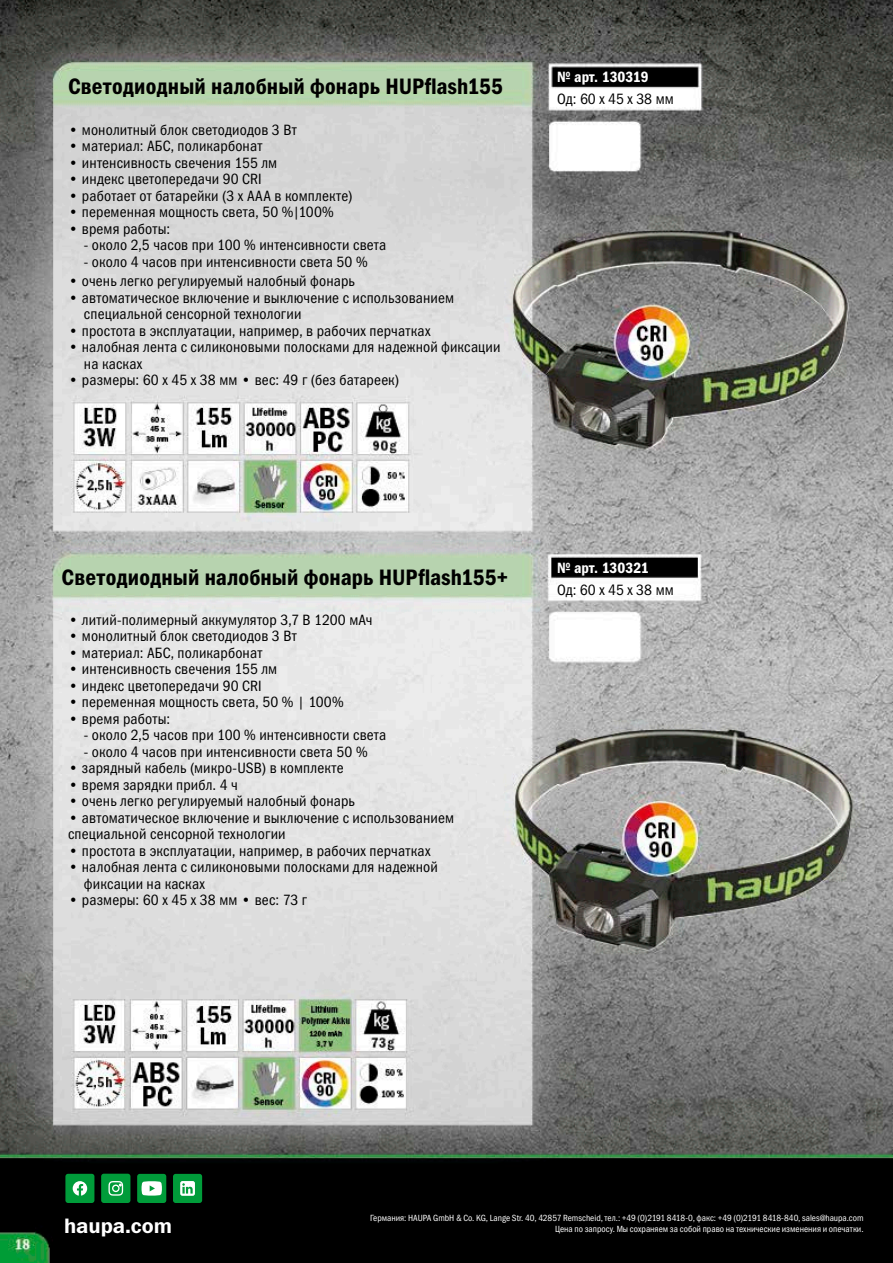
<style>
.page{position:relative;width:893px;height:1263px;background:#fff}
.page>*{position:absolute;margin:0;border:0;box-sizing:border-box;transform-origin:0 0}
.t1{font:22.5px "Franklin Gothic Demi Cond ITC";letter-spacing:.005em;color:#000}
.t2{font:21px "Franklin Gothic Demi ITC";color:#fff}
.t3{font:15px/16.5px "Franklin Gothic Book Cond ITC";letter-spacing:.01em;color:#000}
.t4{font:15px "Franklin Gothic Demi Cond ITC";color:#fff}
.t5{font:9px/10.9px "Franklin Gothic Book Cond ITC";color:#fff;text-align:right}
</style>
<div class="page">
<img style="left:0;top:0;width:893px;height:1263px">
<div style="left:65px;top:1174px;width:29px;height:29px;background:#009c3a;border-radius:3px"></div>
<svg style="left:73px;top:1181px;width:14px;height:14px"></svg>
<div style="left:101px;top:1174px;width:29px;height:29px;background:#009c3a;border-radius:3px"></div>
<svg style="left:108px;top:1181px;width:15px;height:15px"></svg>
<div style="left:137px;top:1174px;width:29px;height:29px;background:#009c3a;border-radius:3px"></div>
<svg style="left:142px;top:1181px;width:20px;height:14px"></svg>
<div style="left:173px;top:1174px;width:29px;height:29px;background:#009c3a;border-radius:3px"></div>
<svg style="left:180px;top:1181px;width:15px;height:15px"></svg>
<h1 class="t1" style="left:68px;top:73px;width:436px">Светодиодный налобный фонарь HUPflash155</h1>
<p class="t4" style="left:557px;top:68px;width:93px">№ арт. 130319</p>
<p class="t3" style="left:557px;top:90px;width:118px">Од: 60 x 45 x 38 мм</p>
<p class="t3" style="left:68px;top:121px;width:230px">• монолитный блок светодиодов 3 Вт</p>
<p class="t3" style="left:68px;top:138px;width:196px">• материал: АБС, поликарбонат</p>
<p class="t3" style="left:68px;top:154px;width:211px">• интенсивность свечения 155 лм</p>
<p class="t3" style="left:68px;top:171px;width:195px">• индекс цветопередачи 90 CRI</p>
<p class="t3" style="left:68px;top:187px;width:286px">• работает от батарейки (3 х ААА в комплекте)</p>
<p class="t3" style="left:68px;top:204px;width:267px">• переменная мощность света, 50 %|100%</p>
<p class="t3" style="left:68px;top:220px;width:104px">• время работы:</p>
<p class="t3" style="left:84px;top:237px;width:304px">- около 2,5 часов при 100 % интенсивности света</p>
<p class="t3" style="left:84px;top:253px;width:285px">- около 4 часов при интенсивности света 50 %</p>
<p class="t3" style="left:68px;top:273px;width:288px">• очень легко регулируемый налобный фонарь</p>
<p class="t3" style="left:84px;top:290px;width:371px;text-indent:-16px">• автоматическое включение и выключение с использованием специальной сенсорной технологии</p>
<p class="t3" style="left:68px;top:323px;width:364px">• простота в эксплуатации, например, в рабочих перчатках</p>
<p class="t3" style="left:84px;top:339px;width:418px;text-indent:-16px">• налобная лента с силиконовыми полосками для надежной фиксации на касках</p>
<p class="t3" style="left:68px;top:372px;width:333px">• размеры: 60 х 45 х 38 мм • вес: 49 г (без батареек)</p>
<h1 class="t1" style="left:62px;top:564px;width:448px">Светодиодный налобный фонарь HUPflash155+</h1>
<p class="t4" style="left:557px;top:559px;width:93px">№ арт. 130321</p>
<p class="t3" style="left:557px;top:581px;width:118px">Од: 60 x 45 x 38 мм</p>
<p class="t3" style="left:68px;top:611px;width:306px">• литий-полимерный аккумулятор 3,7 В 1200 мАч</p>
<p class="t3" style="left:68px;top:628px;width:230px">• монолитный блок светодиодов 3 Вт</p>
<p class="t3" style="left:68px;top:644px;width:196px">• материал: АБС, поликарбонат</p>
<p class="t3" style="left:68px;top:661px;width:211px">• интенсивность свечения 155 лм</p>
<p class="t3" style="left:68px;top:677px;width:195px">• индекс цветопередачи 90 CRI</p>
<p class="t3" style="left:68px;top:694px;width:277px">• переменная мощность света, 50 % | 100%</p>
<p class="t3" style="left:68px;top:710px;width:104px">• время работы:</p>
<p class="t3" style="left:84px;top:727px;width:304px">- около 2,5 часов при 100 % интенсивности света</p>
<p class="t3" style="left:84px;top:743px;width:285px">- около 4 часов при интенсивности света 50 %</p>
<p class="t3" style="left:68px;top:760px;width:277px">• зарядный кабель (микро-USB) в комплекте</p>
<p class="t3" style="left:68px;top:776px;width:171px">• время зарядки прибл. 4 ч</p>
<p class="t3" style="left:68px;top:793px;width:288px">• очень легко регулируемый налобный фонарь</p>
<p class="t3" style="left:68px;top:809px;width:387px">• автоматическое включение и выключение с использованием специальной сенсорной технологии</p>
<p class="t3" style="left:68px;top:842px;width:364px">• простота в эксплуатации, например, в рабочих перчатках</p>
<p class="t3" style="left:84px;top:859px;width:355px;text-indent:-16px">• налобная лента с силиконовыми полосками для надежной фиксации на касках</p>
<p class="t3" style="left:68px;top:892px;width:241px">• размеры: 60 х 45 х 38 мм • вес: 73 г</p>
<h2 class="t2" style="left:64px;top:1213px;width:110px">haupa.com</h2>
<p class="t5" style="left:370px;top:1212px;width:495px">Германия: HAUPA GmbH &amp; Co. KG, Lange Str. 40, 42857 Remscheid, тел.: +49 (0)2191 8418-0, факс: +49 (0)2191 8418-840, sales@haupa.com<br>Цена по запросу. Мы сохраняем за собой право на технические изменения и опечатки.</p>
</div>
